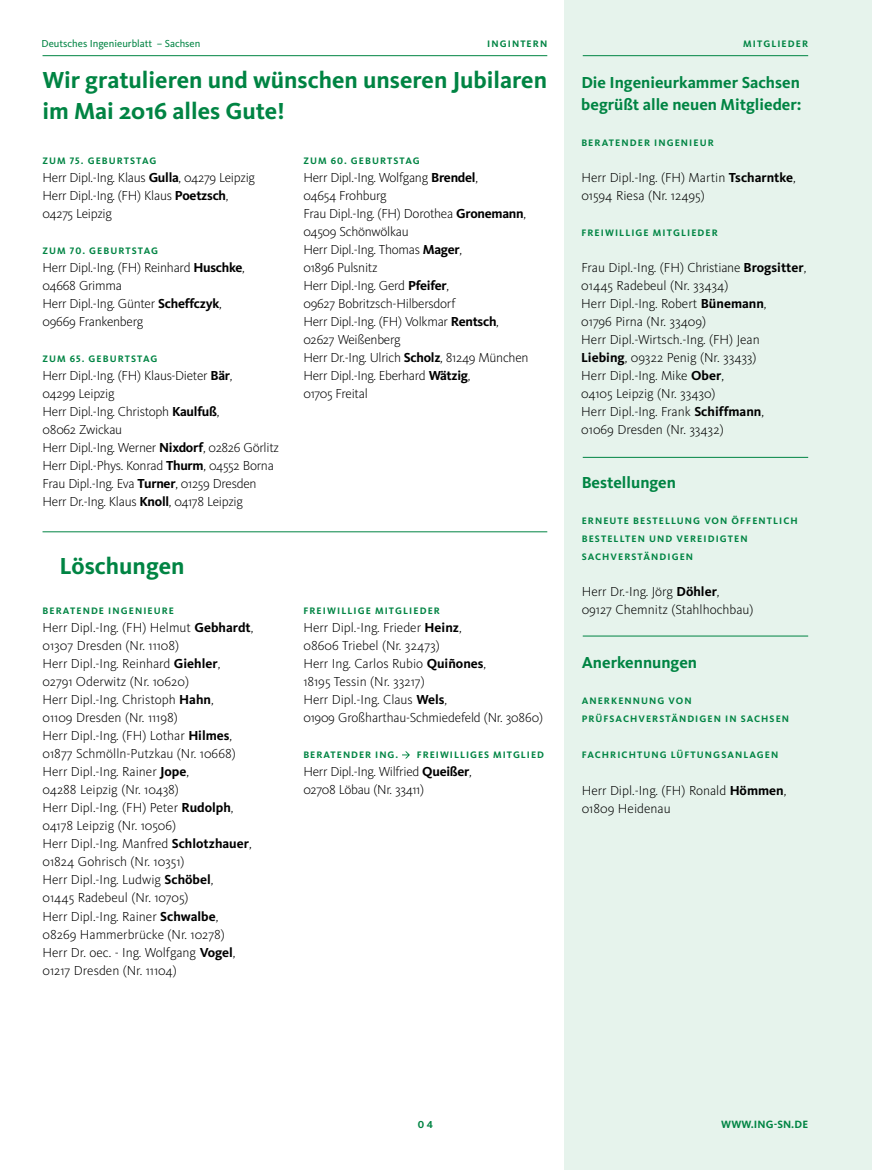
<style>
.page{position:relative;width:872px;height:1170px;background:#fff}
.page>*{position:absolute;margin:0;border:0;box-sizing:border-box;transform-origin:0 0}
.t1{font:700 24px/31.5px "Kievit OT";color:#008443}
.t2{font:700 16.5px/22.5px "Kievit OT";color:#008443}
.t3{font:300 13.5px/18px "Kievit OT";letter-spacing:-.01em;color:#000}
.t4{font:700 10.95px "Kievit OT";letter-spacing:.02em;color:#008443}
.t5{font:10.5px "Kievit OT";color:#008443}
.t6{font:700 10.5px "Kievit OT";color:#008443}
.t7{font:700 9.75px/18px "Kievit OT";letter-spacing:.11em;color:#008443}
.s1{font-weight:700}
</style>
<div class="page">
<div style="left:564px;top:0;width:308px;height:1169px;background:#e6f3ec"></div>
<hr style="left:43px;top:55px;width:504px;height:1px;background:#008443">
<hr style="left:583px;top:55px;width:225px;height:1px;background:#008443">
<hr style="left:43px;top:531px;width:504px;height:1px;background:#008443">
<hr style="left:583px;top:635px;width:225px;height:1px;background:#008443">
<hr style="left:583px;top:457px;width:225px;height:1px;background:#008443">
<svg style="left:402px;top:751px;width:8px;height:7px"></svg>
<p class="t5" style="left:42px;top:38px;width:160px">Deutsches Ingenieurblatt – Sachsen</p>
<p class="t7" style="left:487px;top:35px;width:7px">INGI</p>
<p class="t7" style="left:512px;top:35px;width:37px">ntern</p>
<p class="t7" style="left:743px;top:35px;width:64px">Mitglieder</p>
<p class="t2" style="left:581px;top:71px;width:222px">Die I ngenieurkammer Sachsen begrüßt alle neuen Mitglieder:</p>
<p class="t7" style="left:581px;top:134px;width:132px">Beratender I ngenieur</p>
<p class="t3" style="left:581px;top:169px;width:216px">Herr Dipl.-Ing. (FH) Martin <span class="s1">Tscharntke</span>,<br>01594 Riesa (Nr. 12495)</p>
<p class="t7" style="left:581px;top:224px;width:136px">Freiwillige Mitglieder</p>
<p class="t3" style="left:581px;top:259px;width:227px">Frau Dipl.-Ing. (FH) Christiane <span class="s1">Brogsitter</span>,<br>01445 Radebeul (Nr. 33434)<br>Herr Dipl.-Ing. Robert <span class="s1">Bünemann</span>,<br>01796 Pirna (Nr. 33409)<br>Herr Dipl.-Wirtsch.-Ing. (FH) Jean<br><span class="s1">Liebing</span>, 09322 Penig (Nr. 33433)<br>Herr Dipl.-Ing. Mike <span class="s1">Ober</span>,<br>04105 Leipzig (Nr. 33430)<br>Herr Dipl.-Ing. Frank <span class="s1">Schiffmann</span>,<br>01069 Dresden (Nr. 33432)</p>
<h1 class="t1" style="left:43px;top:64px;width:506px">Wir gratulieren und wünschen unseren Jubilaren im Mai 2016 alles Gute!</h1>
<p class="t7" style="left:43px;top:152px;width:115px">zum 75. Geburtstag</p>
<p class="t3" style="left:43px;top:169px;width:214px">Herr Dipl.-Ing. Klaus <span class="s1">Gulla</span>, 04279 Leipzig<br>Herr Dipl.-Ing. (FH) Klaus <span class="s1">Poetzsch</span>,<br>04275 Leipzig</p>
<p class="t7" style="left:43px;top:242px;width:117px">zum 70. Geburtstag</p>
<p class="t3" style="left:43px;top:259px;width:204px">Herr Dipl.-Ing. (FH) Reinhard <span class="s1">Huschke</span>,<br>04668 Grimma<br>Herr Dipl.-Ing. Günter <span class="s1">Scheffczyk</span>,<br>09669 Frankenberg</p>
<p class="t7" style="left:43px;top:350px;width:116px">zum 65. Geburtstag</p>
<p class="t3" style="left:43px;top:367px;width:238px">Herr Dipl.-Ing. (FH) Klaus-Dieter <span class="s1">Bär</span>,<br>04299 Leipzig<br>Herr Dipl.-Ing. Christoph <span class="s1">Kaulfuß</span>,<br>08062 Zwickau<br>Herr Dipl.-Ing. Werner <span class="s1">Nixdorf</span>, 02826 Görlitz Herr Dipl.-Phys. Konrad <span class="s1">Thurm</span>, 04552 Borna Frau Dipl.-Ing. Eva <span class="s1">Turner</span>, 01259 Dresden Herr Dr.-Ing. Klaus <span class="s1">Knoll</span>, 04178 Leipzig</p>
<p class="t7" style="left:303px;top:152px;width:118px">zum 60. Geburtstag</p>
<p class="t3" style="left:303px;top:169px;width:227px">Herr Dipl.-Ing. Wolfgang <span class="s1">Brendel</span>,<br>04654 Frohburg<br>Frau Dipl.-Ing. (FH) Dorothea <span class="s1">Gronemann</span>,<br>04509 Schönwölkau<br>Herr Dipl.-Ing. Thomas <span class="s1">Mager</span>,<br>01896 Pulsnitz<br>Herr Dipl.-Ing. Gerd <span class="s1">Pfeifer</span>,<br>09627 Bobritzsch-Hilbersdorf<br>Herr Dipl.-Ing. (FH) Volkmar <span class="s1">Rentsch</span>,<br>02627 Weißenberg<br>Herr Dr.-Ing. Ulrich <span class="s1">Scholz</span>, 81249 München<br>Herr Dipl.-Ing. Eberhard <span class="s1">Wätzig</span>,<br>01705 Freital</p>
<p class="t2" style="left:581px;top:471px;width:96px">Bestellungen</p>
<h1 class="t1" style="left:60px;top:550px;width:126px">Löschungen</h1>
<p class="t7" style="left:43px;top:602px;width:133px">Beratende I ngenieure</p>
<p class="t3" style="left:43px;top:619px;width:212px">Herr Dipl.-Ing. (FH) Helmut <span class="s1">Gebhardt</span>,<br>01307 Dresden (Nr. 11108)<br>Herr Dipl.-Ing. Reinhard <span class="s1">Giehler</span>,<br>02791 Oderwitz (Nr. 10620)<br>Herr Dipl.-Ing. Christoph <span class="s1">Hahn</span>,<br>01109 Dresden (Nr. 11198)<br>Herr Dipl.-Ing. (FH) Lothar <span class="s1">Hilmes</span>,<br>01877 Schmölln-Putzkau (Nr. 10668)<br>Herr Dipl.-Ing. Rainer <span class="s1">Jope</span>,<br>04288 Leipzig (Nr. 10438)<br>Herr Dipl.-Ing. (FH) Peter <span class="s1">Rudolph</span>,<br>04178 Leipzig (Nr. 10506)<br>Herr Dipl.-Ing. Manfred <span class="s1">Schlotzhauer</span>,<br>01824 Gohrisch (Nr. 10351)<br>Herr Dipl.-Ing. Ludwig <span class="s1">Schöbel</span>,<br>01445 Radebeul (Nr. 10705)<br>Herr Dipl.-Ing. Rainer <span class="s1">Schwalbe</span>,<br>08269 Hammerbrücke (Nr. 10278)<br>Herr Dr. oec. - Ing. Wolfgang <span class="s1">Vogel</span>,<br>01217 Dresden (Nr. 11104)</p>
<p class="t7" style="left:303px;top:602px;width:136px">Freiwillige Mitglieder</p>
<p class="t3" style="left:303px;top:619px;width:241px">Herr Dipl.-Ing. Frieder <span class="s1">Heinz</span>,<br>08606 Triebel (Nr. 32473)<br>Herr Ing. Carlos Rubio <span class="s1">Quiñones</span>,<br>18195 Tessin (Nr. 33217)<br>Herr Dipl.-Ing. Claus <span class="s1">Wels</span>,<br>01909 Großharthau-Schmiedefeld (Nr. 30860)</p>
<p class="t7" style="left:303px;top:746px;width:96px">Beratender I ng.</p>
<p class="t7" style="left:417px;top:746px;width:127px">Freiwilliges Mitglied</p>
<p class="t3" style="left:303px;top:763px;width:170px">Herr Dipl.-Ing. Wilfried <span class="s1">Queißer</span>,<br>02708 Löbau (Nr. 33411)</p>
<p class="t7" style="left:581px;top:512px;width:218px;text-indent:123px">Von öffentlich bestellten und vereidigten<br>Sachverständigen</p>
<p class="t3" style="left:581px;top:583px;width:173px">Herr Dr.-Ing. Jörg <span class="s1">Döhler</span>,<br>09127 Chemnitz (Stahlhochbau)</p>
<p class="t7" style="left:582px;top:512px;width:21px">ERNEUTE</p>
<p class="t7" style="left:633px;top:512px;width:8px">BESTELLUNG</p>
<p class="t2" style="left:581px;top:651px;width:117px">Anerkennungen</p>
<p class="t7" style="left:582px;top:692px;width:209px">Anerkennung von<br>Prüfsachverständigen in Sachsen</p>
<p class="t7" style="left:582px;top:746px;width:198px">Fachrichtung Lüftungsanlagen</p>
<p class="t3" style="left:581px;top:781px;width:206px">Herr Dipl.-Ing. (FH) Ronald <span class="s1">Hömmen</span>,<br>01809 Heidenau</p>
<p class="t6" style="left:418px;top:1117px;width:17px">04</p>
<p class="t4" style="left:721px;top:1117px;width:89px">www.ing-sn.de</p>
</div>
